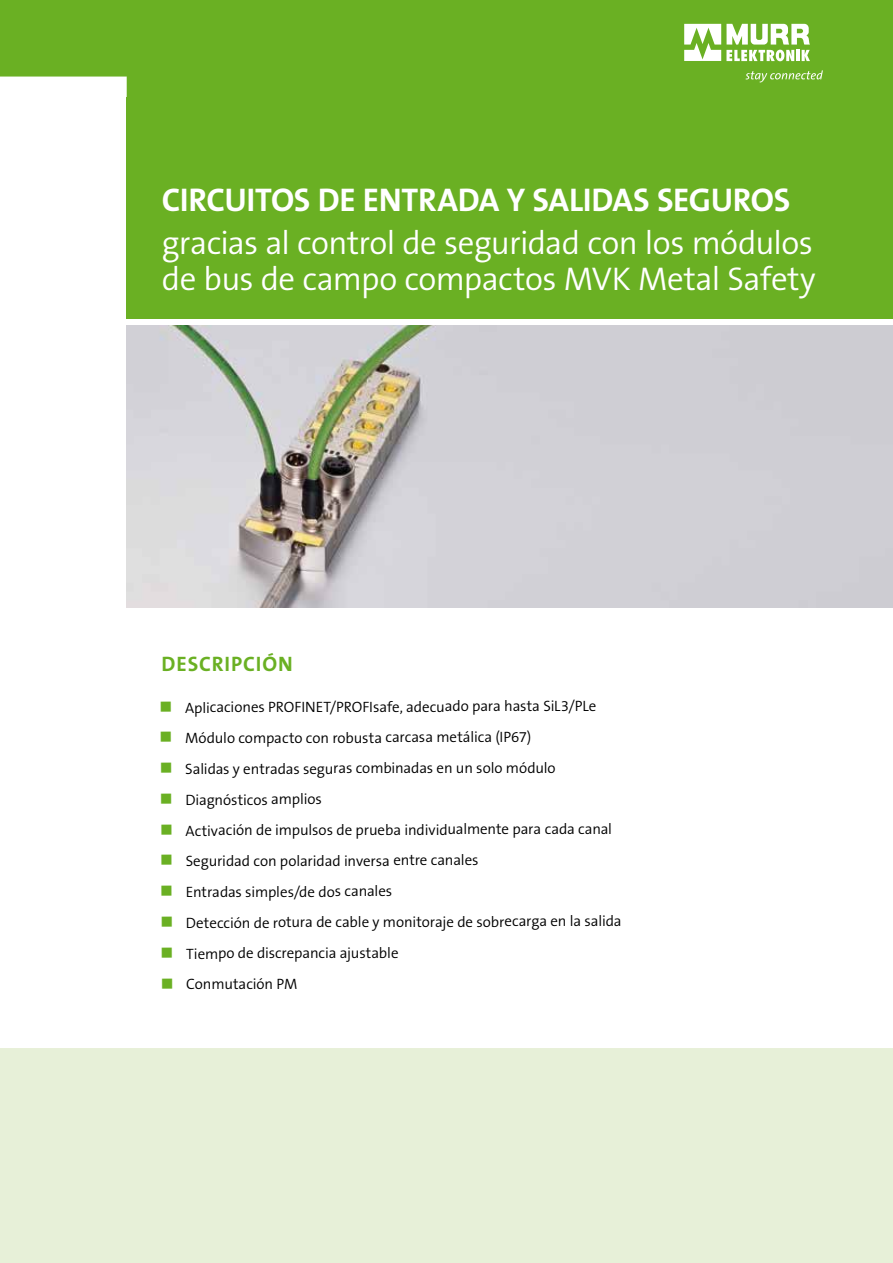
<style>
.page{position:relative;width:893px;height:1263px;background:#fff}
.page>*{position:absolute;margin:0;border:0;box-sizing:border-box;transform-origin:0 0}
.t1{font:300 33px/36px "The Sans B4";letter-spacing:-.015em;color:#fff}
.t2{font:700 33px "The Sans B7";letter-spacing:-.01em;color:#fff}
.t3{font:700 21px "The Sans B7";letter-spacing:.045em;color:#6ab023}
.t4{font:300 15px/30.8px "The Sans B4";letter-spacing:-.01em;color:#000}
</style>
<div class="page">
<div style="left:0;top:0;width:893px;height:102px;background:#6ab023"></div>
<svg style="left:684px;top:24px;width:126px;height:37px"></svg>
<svg style="left:746px;top:70px;width:77px;height:12px"></svg>
<img style="left:127px;top:325px;width:766px;height:282px">
<div style="left:127px;top:97px;width:766px;height:221px;background:#6ab023"></div>
<div style="left:0;top:1048px;width:893px;height:215px;background:#e7f0d8"></div>
<h1 class="t2" style="left:162px;top:182px;width:630px">CIRCUITOS DE ENTRADA Y SALIDAS SEGUROS</h1>
<h1 class="t1" style="left:162px;top:226px;width:655px">gracias al control de seguridad con los módulos de bus de campo compactos MVK Metal Safety</h1>
<h2 class="t3" style="left:162px;top:653px;width:133px">DESCRIPCIÓN</h2>
<p class="t4" style="left:185px;top:692px;width:438px">Aplicaciones PROFINET/PROFIsafe, adecuado para hasta SiL3/PLe Módulo compacto con robusta carcasa metálica (IP67)<br>Salidas y entradas seguras combinadas en un solo módulo Diagnósticos amplios<br>Activación de impulsos de prueba individualmente para cada canal Seguridad con polaridad inversa entre canales<br>Entradas simples/de dos canales<br>Detección de rotura de cable y monitoraje de sobrecarga en la salida Tiempo de discrepancia ajustable<br>Conmutación PM</p>
</div>
